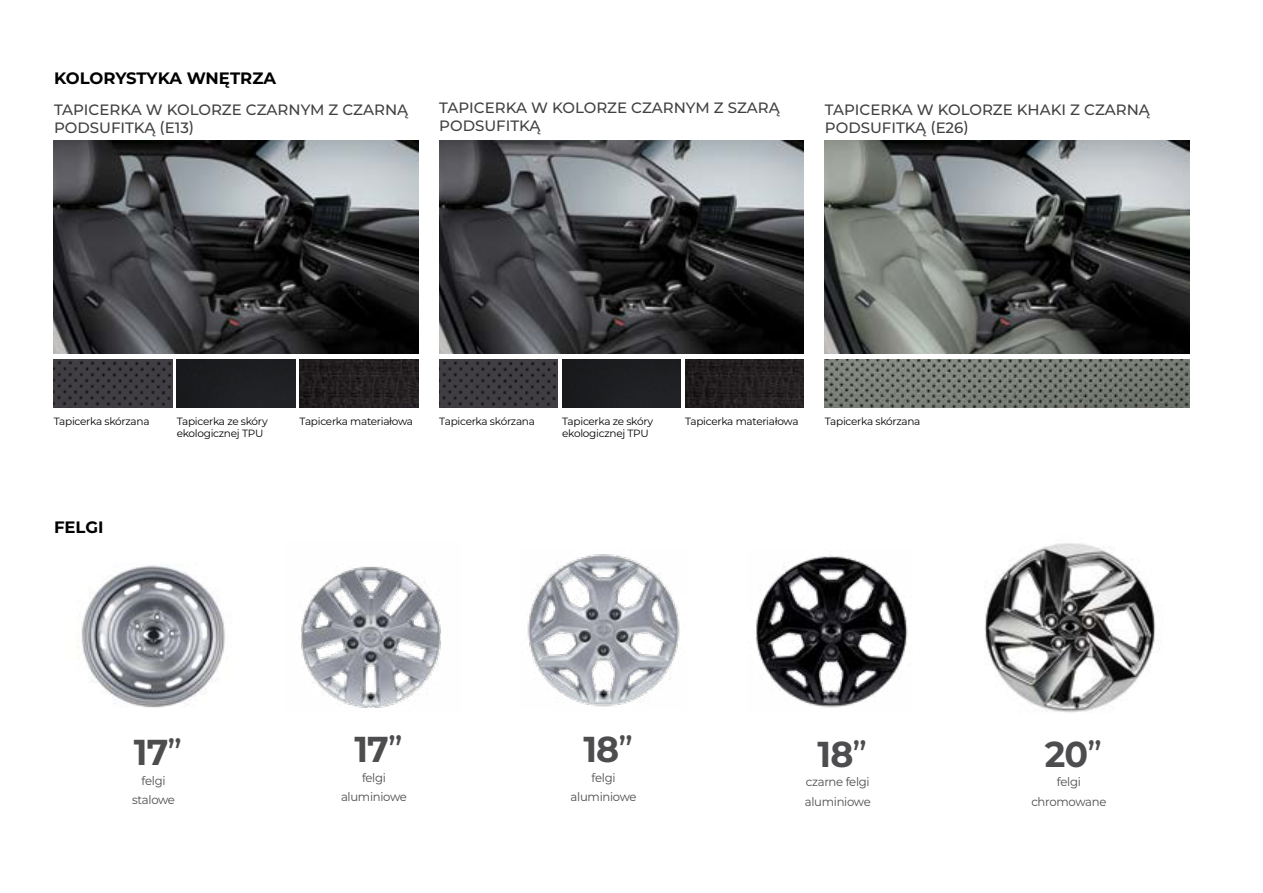
<style>
.page{position:relative;width:1263px;height:893px;background:#fff}
.page>*{position:absolute;margin:0;border:0;box-sizing:border-box;transform-origin:0 0}
.t1{font:700 36px "Montserrat";letter-spacing:-.025em;color:#4d4d4f}
.t2{font:700 16.5px "Montserrat";letter-spacing:-.005em;color:#000}
.t3{font:500 15px/18px "Montserrat";color:#414042}
.t4{font:12px/19.5px "Montserrat";letter-spacing:-.025em;color:#4d4d4f;text-align:center}
.t5{font:10.5px/12px "Montserrat";letter-spacing:-.025em;color:#000}
.s1{font-weight:500}
</style>
<div class="page">
<img style="left:54px;top:141px;width:364px;height:212px">
<img style="left:439px;top:141px;width:365px;height:212px">
<img style="left:825px;top:141px;width:364px;height:212px">
<img style="left:54px;top:359px;width:118px;height:48px">
<div style="left:177px;top:359px;width:118px;height:48px;background:#1c1e20"></div>
<img style="left:300px;top:359px;width:118px;height:48px">
<img style="left:439px;top:359px;width:119px;height:48px">
<div style="left:562px;top:359px;width:119px;height:48px;background:#1c1e20"></div>
<img style="left:685px;top:359px;width:119px;height:48px">
<img style="left:825px;top:359px;width:364px;height:48px">
<img style="left:756px;top:556px;width:152px;height:152px">
<img style="left:985px;top:543px;width:171px;height:170px">
<img style="left:301px;top:566px;width:140px;height:142px">
<img style="left:77px;top:565px;width:148px;height:143px">
<img style="left:527px;top:554px;width:153px;height:153px">
<h2 class="t2" style="left:54px;top:66px;width:224px">KOLORYSTYKA WNĘTRZA</h2>
<h3 class="t3" style="left:54px;top:100px;width:356px">TAPICERKA W KOLORZE CZARNYM Z CZARNĄ<br>PODSUFITKĄ (E13)</h3>
<h3 class="t3" style="left:439px;top:98px;width:342px">TAPICERKA W KOLORZE CZARNYM Z SZARĄ<br>PODSUFITKĄ</h3>
<h3 class="t3" style="left:825px;top:100px;width:326px">TAPICERKA W KOLORZE KHAKI Z CZARNĄ<br>PODSUFITKĄ (E26)</h3>
<p class="t5" style="left:54px;top:415px;width:97px">Tapicerka skórzana</p>
<p class="t5" style="left:177px;top:415px;width:93px">Tapicerka ze skóry ekologicznej TPU</p>
<p class="t5" style="left:300px;top:415px;width:115px">Tapicerka materiałowa</p>
<p class="t5" style="left:439px;top:415px;width:97px">Tapicerka skórzana</p>
<p class="t5" style="left:562px;top:415px;width:93px">Tapicerka ze skóry ekologicznej TPU</p>
<p class="t5" style="left:685px;top:415px;width:115px">Tapicerka materiałowa</p>
<p class="t5" style="left:825px;top:415px;width:97px">Tapicerka skórzana</p>
<h2 class="t2" style="left:54px;top:515px;width:51px">FELGI</h2>
<h1 class="t1" style="left:134px;top:727px;width:50px">17<span class="s1">”</span></h1>
<p class="t4" style="left:132px;top:770px;width:44px">felgi stalowe</p>
<h1 class="t1" style="left:354px;top:724px;width:50px">17<span class="s1">”</span></h1>
<p class="t4" style="left:341px;top:767px;width:67px">felgi aluminiowe</p>
<h1 class="t1" style="left:583px;top:724px;width:51px">18<span class="s1">”</span></h1>
<p class="t4" style="left:571px;top:767px;width:67px">felgi aluminiowe</p>
<h1 class="t1" style="left:817px;top:728px;width:51px">18<span class="s1">”</span></h1>
<p class="t4" style="left:805px;top:772px;width:67px;text-align:left">czarne felgi aluminiowe</p>
<h1 class="t1" style="left:1045px;top:728px;width:59px">20<span class="s1">”</span></h1>
<p class="t4" style="left:1031px;top:772px;width:76px">felgi chromowane</p>
</div>
